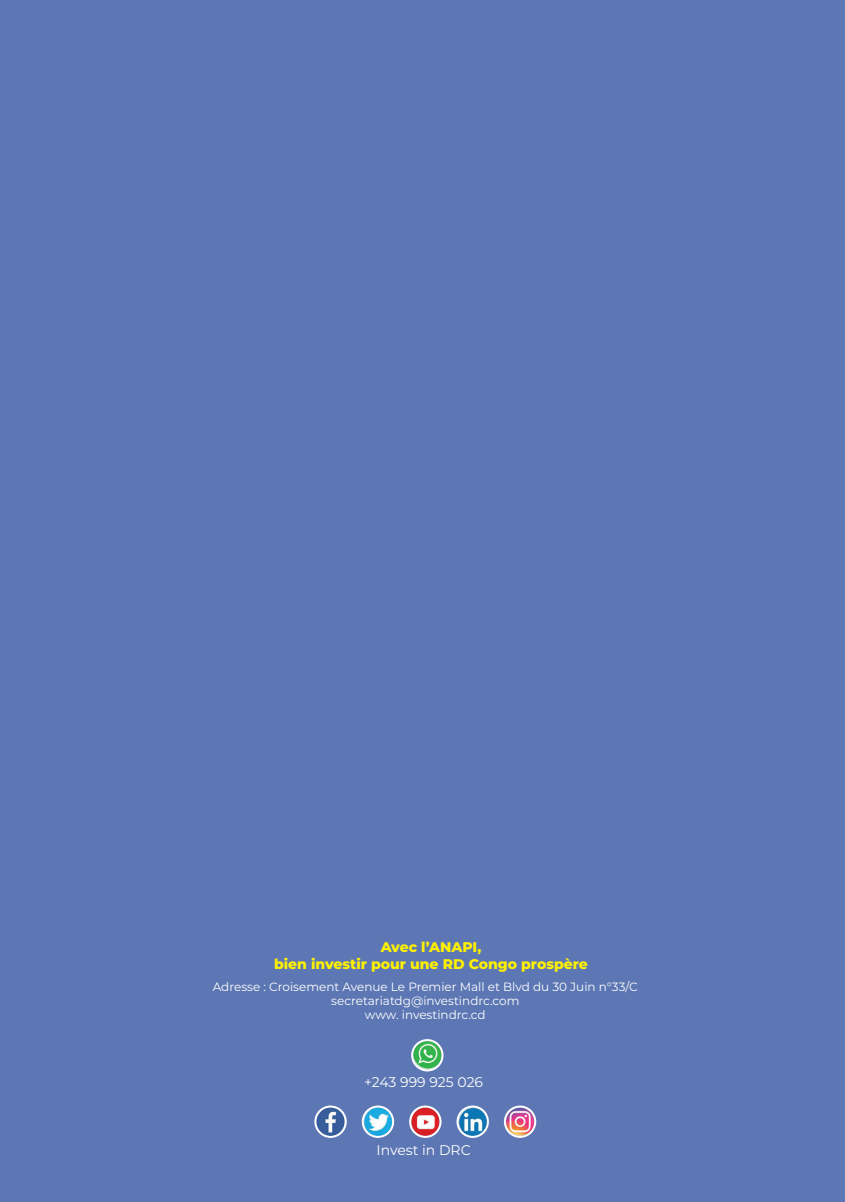
<style>
.page{position:relative;width:845px;height:1202px;background:#5d77b4}
.page>*{position:absolute;margin:0;border:0;box-sizing:border-box;transform-origin:0 0}
.t1{font:800 14px/16.8px "Montserrat";color:#fff101;text-align:center}
.t2{font:14px "Montserrat";color:#fff}
.t3{font:12px/14.4px "Montserrat";color:#fff;text-align:center}
</style>
<div class="page">
<img style="left:316px;top:1107px;width:29px;height:29px;border-radius:14px">
<div style="left:314px;top:1105px;width:33px;height:33px;border:2px solid #fff;border-radius:50%"></div>
<img style="left:364px;top:1107px;width:28px;height:29px;border-radius:14px">
<div style="left:362px;top:1105px;width:32px;height:33px;border:2px solid #fff;border-radius:50%"></div>
<img style="left:411px;top:1107px;width:28px;height:29px;border-radius:14px">
<div style="left:409px;top:1105px;width:32px;height:33px;border:2px solid #fff;border-radius:50%"></div>
<img style="left:458px;top:1107px;width:29px;height:29px;border-radius:14px">
<div style="left:456px;top:1105px;width:33px;height:33px;border:2px solid #fff;border-radius:50%"></div>
<img style="left:506px;top:1107px;width:28px;height:29px;border-radius:14px">
<div style="left:504px;top:1105px;width:32px;height:33px;border:2px solid #fff;border-radius:50%"></div>
<img style="left:413px;top:1041px;width:28px;height:28px;border-radius:14px">
<div style="left:411px;top:1039px;width:32px;height:32px;border:2px solid #fff;border-radius:50%"></div>
<p class="t1" style="left:274px;top:938px;width:315px">Avec l’ANAPI,<br>bien investir pour une RD Congo prospère</p>
<p class="t3" style="left:213px;top:979px;width:426px">Adresse : Croisement Avenue Le Premier Mall et Blvd du 30 Juin n°33/C secretariatdg@investindrc.com<br>www. investindrc.cd</p>
<p class="t2" style="left:364px;top:1072px;width:121px">+243 999 925 026</p>
<p class="t2" style="left:376px;top:1141px;width:96px">Invest in DRC</p>
</div>
